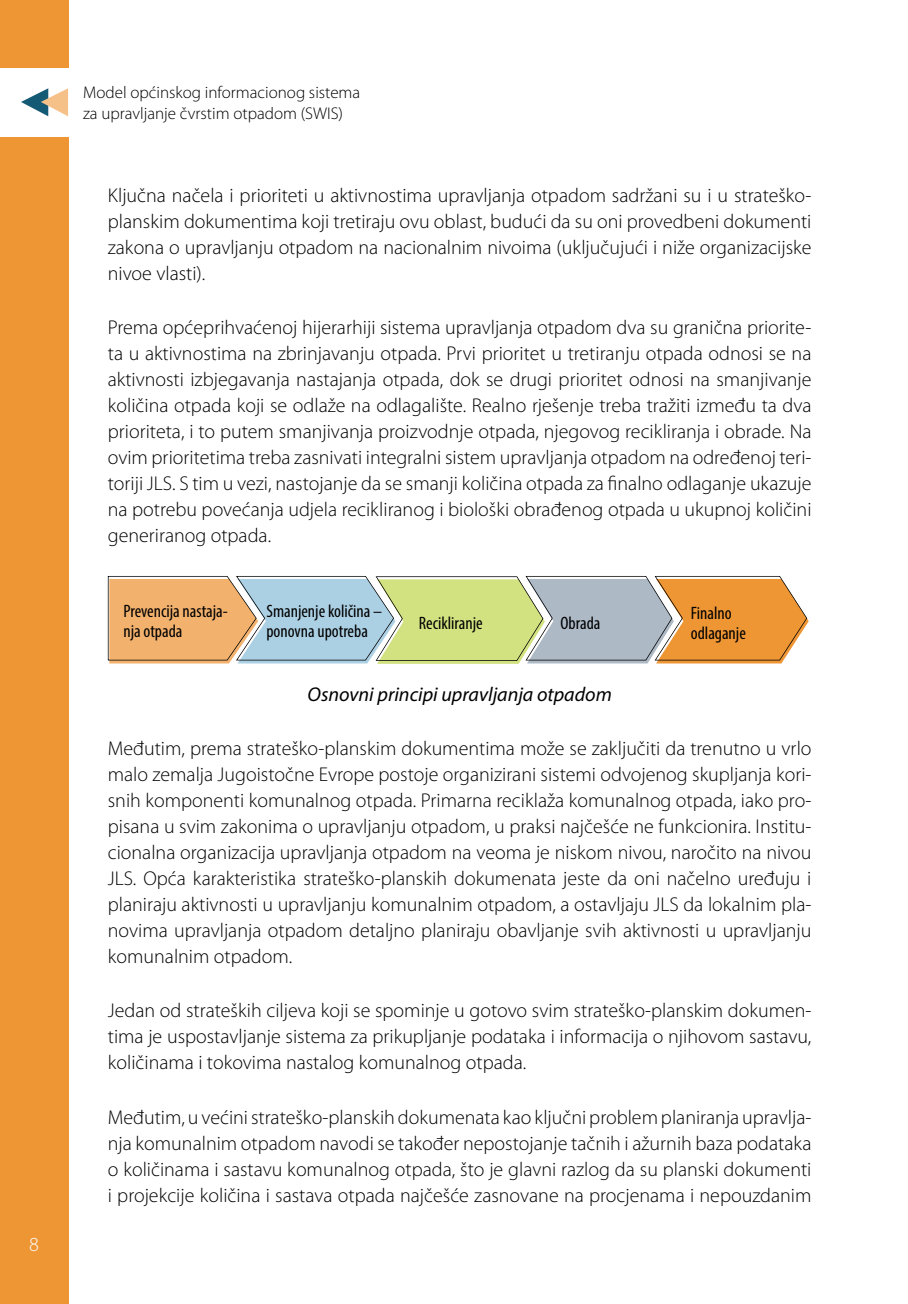
<style>
.page{position:relative;width:908px;height:1304px;background:#fff}
.page>*{position:absolute;margin:0;border:0;box-sizing:border-box;transform-origin:0 0}
.t1{font:300 20px/26px "Myriad Pro";color:#000;text-align:justify}
.t2{font:italic 20px "Myriad Pro";color:#000}
.t3{font:300 20px "Myriad Pro";color:#fff}
.t4{font:condensed 18px/20px "Myriad Pro";color:#000}
.t5{font:300 17px/20.4px "Myriad Pro";color:#000}
</style>
<div class="page">
<div style="left:0;top:0;width:68px;height:1304px;background:#ee9534"></div>
<div style="left:0;top:68px;width:73px;height:68px;background:#fff"></div>
<svg style="left:21px;top:88px;width:47px;height:28px"></svg>
<svg style="left:108px;top:576px;width:700px;height:88px;background:#cebe94"></svg>
<p class="t3" style="left:29px;top:1232px;width:11px">8</p>
<p class="t5" style="left:83px;top:82px;width:278px">Model općinskog informacionog sistema za upravljanje čvrstim otpadom (SWIS)</p>
<p class="t1" style="left:108px;top:182px;width:705px">Ključna načela i prioriteti u aktivnostima upravljanja otpadom sadržani su i u strateško&shy;planskim dokumentima koji tretiraju ovu oblast, budući da su oni provedbeni dokumenti zakona o upravljanju otpadom na nacionalnim nivoima (uključujući i niže organizacijske nivoe vlasti).</p>
<p class="t1" style="left:108px;top:315px;width:705px">Prema općeprihvaćenoj hijerarhiji sistema upravljanja otpadom dva su granična priorite&shy;ta u aktivnostima na zbrinjavanju otpada. Prvi prioritet u tretiranju otpada odnosi se na aktivnosti izbjegavanja nastajanja otpada, dok se drugi prioritet odnosi na smanjivanje količina otpada koji se odlaže na odlagalište. Realno rješenje treba tražiti između ta dva prioriteta, i to putem smanjivanja proizvodnje otpada, njegovog recikliranja i obrade. Na ovim prioritetima treba zasnivati integralni sistem upravljanja otpadom na određenoj teri&shy;toriji JLS. S tim u vezi, nastojanje da se smanji količina otpada za finalno odlaganje ukazuje na potrebu povećanja udjela recikliranog i biološki obrađenog otpada u ukupnoj količini generiranog otpada.</p>
<p class="t4" style="left:123px;top:600px;width:106px">Prevencija nastaja&shy;nja otpada</p>
<p class="t4" style="left:266px;top:601px;width:117px">Smanjenje količina – ponovna upotreba</p>
<p class="t4" style="left:418px;top:613px;width:65px">Recikliranje</p>
<p class="t4" style="left:560px;top:613px;width:41px">Obrada</p>
<p class="t4" style="left:690px;top:603px;width:57px">Finalno odlaganje</p>
<p class="t2" style="left:307px;top:682px;width:306px">Osnovni principi upravljanja otpadom</p>
<p class="t1" style="left:108px;top:735px;width:705px">Međutim, prema strateško-planskim dokumentima može se zaključiti da trenutno u vrlo malo zemalja Jugoistočne Evrope postoje organizirani sistemi odvojenog skupljanja kori&shy;snih komponenti komunalnog otpada. Primarna reciklaža komunalnog otpada, iako pro&shy;pisana u svim zakonima o upravljanju otpadom, u praksi najčešće ne funkcionira. Institu&shy;cionalna organizacija upravljanja otpadom na veoma je niskom nivou, naročito na nivou JLS. Opća karakteristika strateško-planskih dokumenata jeste da oni načelno uređuju i planiraju aktivnosti u upravljanju komunalnim otpadom, a ostavljaju JLS da lokalnim pla&shy;novima upravljanja otpadom detaljno planiraju obavljanje svih aktivnosti u upravljanju komunalnim otpadom.</p>
<p class="t1" style="left:108px;top:998px;width:705px">Jedan od strateških ciljeva koji se spominje u gotovo svim strateško-planskim dokumen&shy;tima je uspostavljanje sistema za prikupljanje podataka i informacija o njihovom sastavu, količinama i tokovima nastalog komunalnog otpada.</p>
<p class="t1" style="left:108px;top:1104px;width:705px">Međutim, u većini strateško-planskih dokumenata kao ključni problem planiranja upravlja&shy;nja komunalnim otpadom navodi se također nepostojanje tačnih i ažurnih baza podataka o količinama i sastavu komunalnog otpada, što je glavni razlog da su planski dokumenti i projekcije količina i sastava otpada najčešće zasnovane na procjenama i nepouzdanim</p>
</div>
